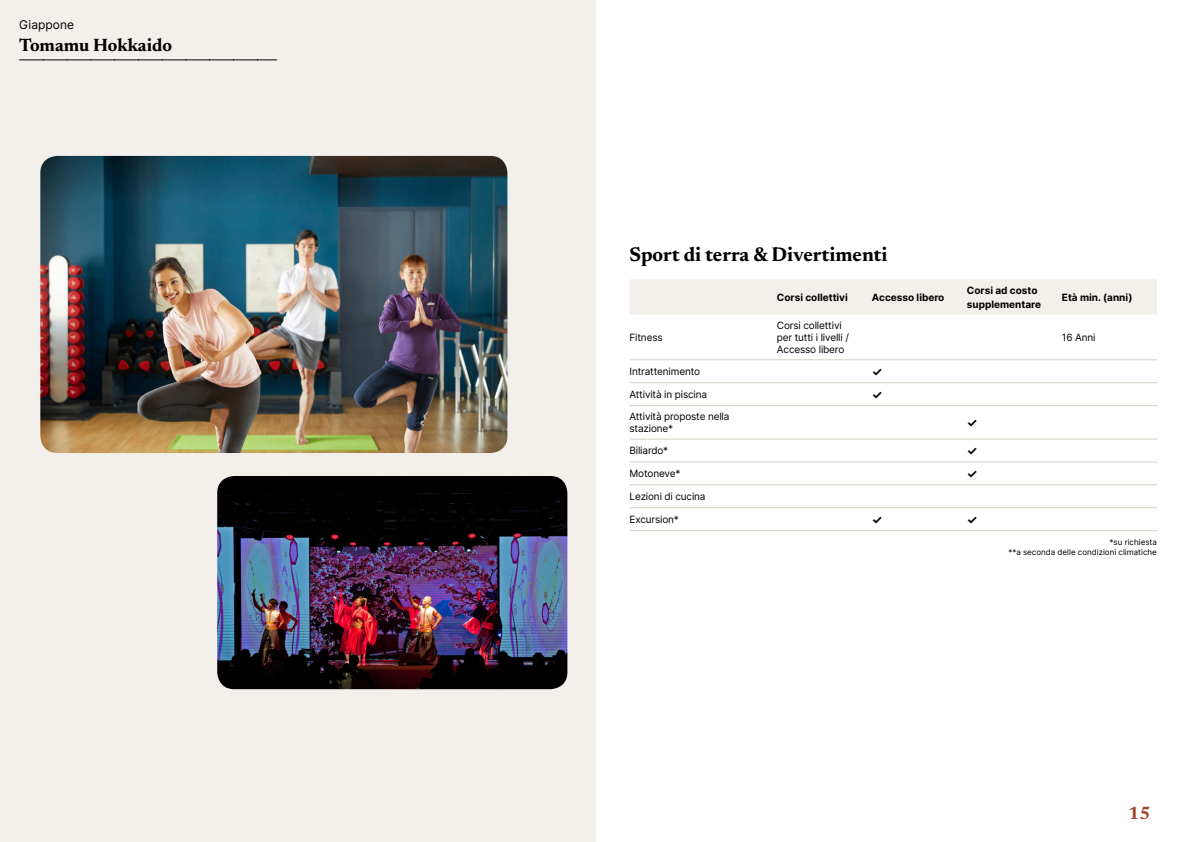
<style>
.page{position:relative;width:1191px;height:842px;background:#fff}
.page>*{position:absolute;margin:0;border:0;box-sizing:border-box;transform-origin:0 0}
.t1{font:700 20px "Newsreader 24 pt";color:#000}
.t2{font:700 18px "Newsreader 24 pt";color:#000}
.t3{font:700 18px "Newsreader 24 pt";color:#9d432c}
.t4{font:12px "Inter";color:#000}
.t5{font:700 12px "Inter";color:#000}
.t6{font:10px/12px "Inter";letter-spacing:-.015em;color:#000}
.t7{font:700 10px/14px "Inter";color:#000}
.t8{font:8px/9.6px "Inter";color:#000;text-align:right}
</style>
<div class="page">
<div style="left:0;top:0;width:595px;height:842px;background:#f3f0ec"></div>
<img style="left:40px;top:156px;width:467px;height:297px">
<img style="left:217px;top:476px;width:350px;height:213px">
<svg style="left:20px;top:60px;width:257px;height:1px"></svg>
<div style="left:630px;top:279px;width:527px;height:36px;background:#f3f0ec"></div>
<hr style="left:629px;top:359px;width:148px;height:1px;background:#d7cdc1">
<hr style="left:777px;top:359px;width:95px;height:1px;background:#d7cdc1">
<hr style="left:872px;top:359px;width:95px;height:1px;background:#d7cdc1">
<hr style="left:967px;top:359px;width:95px;height:1px;background:#d7cdc1">
<hr style="left:1062px;top:359px;width:95px;height:1px;background:#d7cdc1">
<hr style="left:629px;top:382px;width:148px;height:1px;background:#d7cdc1">
<hr style="left:777px;top:382px;width:95px;height:1px;background:#d7cdc1">
<hr style="left:872px;top:382px;width:95px;height:1px;background:#d7cdc1">
<hr style="left:967px;top:382px;width:95px;height:1px;background:#d7cdc1">
<hr style="left:1062px;top:382px;width:95px;height:1px;background:#d7cdc1">
<hr style="left:629px;top:405px;width:148px;height:1px;background:#d7cdc1">
<hr style="left:777px;top:405px;width:95px;height:1px;background:#d7cdc1">
<hr style="left:872px;top:405px;width:95px;height:1px;background:#d7cdc1">
<hr style="left:967px;top:405px;width:95px;height:1px;background:#d7cdc1">
<hr style="left:1062px;top:405px;width:95px;height:1px;background:#d7cdc1">
<hr style="left:629px;top:438px;width:148px;height:1px;background:#d7cdc1">
<hr style="left:777px;top:438px;width:95px;height:1px;background:#d7cdc1">
<hr style="left:872px;top:438px;width:95px;height:1px;background:#d7cdc1">
<hr style="left:967px;top:438px;width:95px;height:1px;background:#d7cdc1">
<hr style="left:1062px;top:438px;width:95px;height:1px;background:#d7cdc1">
<hr style="left:629px;top:461px;width:148px;height:1px;background:#d7cdc1">
<hr style="left:777px;top:461px;width:95px;height:1px;background:#d7cdc1">
<hr style="left:872px;top:461px;width:95px;height:1px;background:#d7cdc1">
<hr style="left:967px;top:461px;width:95px;height:1px;background:#d7cdc1">
<hr style="left:1062px;top:461px;width:95px;height:1px;background:#d7cdc1">
<hr style="left:629px;top:484px;width:148px;height:1px;background:#d7cdc1">
<hr style="left:777px;top:484px;width:95px;height:1px;background:#d7cdc1">
<hr style="left:872px;top:484px;width:95px;height:1px;background:#d7cdc1">
<hr style="left:967px;top:484px;width:95px;height:1px;background:#d7cdc1">
<hr style="left:1062px;top:484px;width:95px;height:1px;background:#d7cdc1">
<hr style="left:629px;top:507px;width:148px;height:1px;background:#d7cdc1">
<hr style="left:777px;top:507px;width:95px;height:1px;background:#d7cdc1">
<hr style="left:872px;top:507px;width:95px;height:1px;background:#d7cdc1">
<hr style="left:967px;top:507px;width:95px;height:1px;background:#d7cdc1">
<hr style="left:1062px;top:507px;width:95px;height:1px;background:#d7cdc1">
<hr style="left:629px;top:530px;width:148px;height:1px;background:#d7cdc1">
<hr style="left:777px;top:530px;width:95px;height:1px;background:#d7cdc1">
<hr style="left:872px;top:530px;width:95px;height:1px;background:#d7cdc1">
<hr style="left:967px;top:530px;width:95px;height:1px;background:#d7cdc1">
<hr style="left:1062px;top:530px;width:95px;height:1px;background:#d7cdc1">
<p class="t4" style="left:19px;top:15px;width:56px">Giappone</p>
<h2 class="t2" style="left:19px;top:32px;width:154px">Tomamu Hokkaido</h2>
<h1 class="t1" style="left:629px;top:240px;width:259px">Sport di terra &amp; Divertimenti</h1>
<p class="t7" style="left:777px;top:290px;width:72px">Corsi collettivi</p>
<p class="t7" style="left:872px;top:290px;width:74px">Accesso libero</p>
<p class="t7" style="left:967px;top:283px;width:75px">Corsi ad costo supplementare</p>
<p class="t7" style="left:1062px;top:290px;width:72px">Età min. (anni)</p>
<p class="t6" style="left:629px;top:331px;width:35px">Fitness</p>
<p class="t6" style="left:777px;top:319px;width:73px">Corsi collettivi per tutti i livelli /<br>Accesso libero</p>
<p class="t6" style="left:1062px;top:331px;width:35px">16 Anni</p>
<p class="t6" style="left:629px;top:365px;width:72px">Intrattenimento</p>
<p class="t5" style="left:872px;top:362px;width:12px">✓</p>
<p class="t6" style="left:629px;top:388px;width:79px">Attività in piscina</p>
<p class="t5" style="left:872px;top:385px;width:12px">✓</p>
<p class="t6" style="left:629px;top:410px;width:101px">Attività proposte nella stazione*</p>
<p class="t5" style="left:967px;top:414px;width:12px">✓</p>
<p class="t6" style="left:629px;top:444px;width:40px">Biliardo*</p>
<p class="t5" style="left:967px;top:442px;width:12px">✓</p>
<p class="t6" style="left:629px;top:467px;width:52px">Motoneve*</p>
<p class="t5" style="left:967px;top:465px;width:12px">✓</p>
<p class="t6" style="left:629px;top:490px;width:78px">Lezioni di cucina</p>
<p class="t6" style="left:629px;top:513px;width:51px">Excursion*</p>
<p class="t5" style="left:872px;top:510px;width:12px">✓</p>
<p class="t5" style="left:967px;top:510px;width:12px">✓</p>
<p class="t8" style="left:1008px;top:537px;width:150px">*su richiesta<br>**a seconda delle condizioni climatiche</p>
<h2 class="t3" style="left:1128px;top:800px;width:24px">15</h2>
</div>
